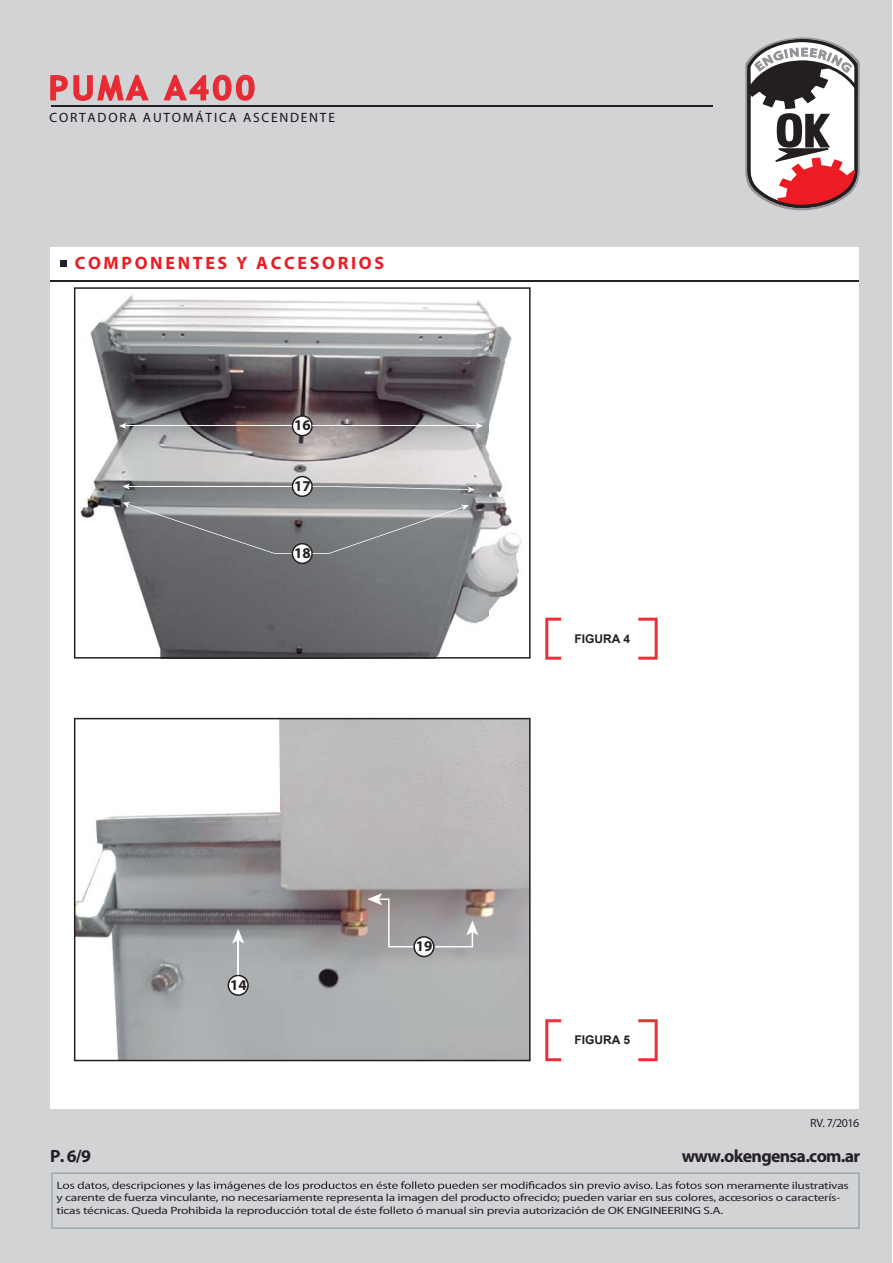
<style>
.page{position:relative;width:893px;height:1263px;background:#fff}
.page>*{position:absolute;margin:0;border:0;box-sizing:border-box;transform-origin:0 0}
.t1{font:condensed 49.35px "Tw Cen";color:#231f20;scale:1.32 1}
.t2{font:700 33.15px "Trebuchet MS";letter-spacing:.1em;color:#e72a33}
.t3{font:700 18px "Myriad Pro";letter-spacing:.15em;color:#ed1c24}
.t4{font:700 17.85px "Myriad Pro";letter-spacing:-.04em;color:#261f27}
.t5{font:700 15px "Myriad Pro";color:#231f20}
.t6{font:13.5px "Myriad Pro";letter-spacing:.13em;color:#1c1020}
.t7{font:700 12px "Arial";color:#231f20}
.t8{font:12px "Myriad Pro";color:#261f27}
.t9{font:10.5px/12.6px "Myriad Pro";letter-spacing:-.02em;color:#261f27;scale:1.28 1}
</style>
<div class="page">
<div style="left:0;top:0;width:891px;height:1263px;background:#d1d3d4"></div>
<div style="left:50px;top:247px;width:809px;height:862px;background:#fff"></div>
<hr style="left:51px;top:105px;width:661px;height:1px;background:#261f27">
<svg style="left:50px;top:74px;width:99px;height:27px"></svg>
<svg style="left:163px;top:74px;width:92px;height:27px"></svg>
<svg style="left:51px;top:1173px;width:809px;height:56px"></svg>
<svg style="left:57px;top:1181px;width:666px;height:10px"></svg>
<svg style="left:745px;top:37px;width:115px;height:173px;background:#b49c9d"></svg>
<hr style="left:51px;top:280px;width:808px;height:1px;background:#261f27">
<div style="left:61px;top:260px;width:6px;height:7px;background:#291c31"></div>
<svg style="left:545px;top:618px;width:16px;height:42px"></svg>
<svg style="left:638px;top:618px;width:20px;height:42px"></svg>
<svg style="left:545px;top:1019px;width:16px;height:42px"></svg>
<svg style="left:638px;top:1019px;width:20px;height:42px"></svg>
<svg style="left:74px;top:287px;width:457px;height:372px"></svg>
<svg style="left:292px;top:415px;width:21px;height:21px"></svg>
<hr style="left:312px;top:425px;width:166px;height:1px;background:#fff">
<svg style="left:476px;top:423px;width:7px;height:6px"></svg>
<hr style="left:124px;top:425px;width:167px;height:1px;background:#fff">
<svg style="left:119px;top:423px;width:7px;height:6px"></svg>
<svg style="left:122px;top:476px;width:353px;height:88px;background:#8b8d8f"></svg>
<svg style="left:74px;top:718px;width:457px;height:343px"></svg>
<svg style="left:367px;top:893px;width:111px;height:64px;background:#a09b9c"></svg>
<svg style="left:228px;top:975px;width:21px;height:21px"></svg>
<hr style="left:237px;top:939px;width:2px;height:35px;background:#fff">
<svg style="left:232px;top:929px;width:12px;height:15px"></svg>
<h2 class="t2" style="left:49px;top:67px;width:208px">PUMA A400</h2>
<p class="t6" style="left:50px;top:109px;width:287px">CORTADORA AUTOMÁTICA ASCENDENTE</p>
<h3 class="t3" style="left:75px;top:252px;width:311px">COMPONENTES Y ACCESORIOS</h3>
<h3 class="t5" style="left:294px;top:416px;width:18px">16</h3>
<h3 class="t5" style="left:294px;top:476px;width:18px">17</h3>
<h3 class="t5" style="left:294px;top:543px;width:18px">18</h3>
<h3 class="t5" style="left:230px;top:975px;width:18px">14</h3>
<h3 class="t5" style="left:416px;top:937px;width:18px">19</h3>
<p class="t7" style="left:575px;top:630px;width:57px">FIGURA 4</p>
<p class="t7" style="left:575px;top:1032px;width:57px">FIGURA 5</p>
<h1 class="t1" style="left:774px;top:101px;width:43px">OK</h1>
<p class="t8" style="left:810px;top:1116px;width:51px">RV. 7/2016</p>
<h3 class="t4" style="left:50px;top:1145px;width:42px">P. 6/9</h3>
<h3 class="t4" style="left:682px;top:1145px;width:180px">www.okengensa.com.ar</h3>
<p class="t9" style="left:56px;top:1179px;width:620px;text-indent:670px">meramente ilustrativas y carente de fuerza vinculante, no necesariamente representa la imagen del producto ofrecido; pueden variar en sus colores, accesorios o caracterís&shy;ticas técnicas. Queda Prohibida la reproducción total de éste folleto ó manual sin previa autorización de OK ENGINEERING S.A.</p>
</div>
